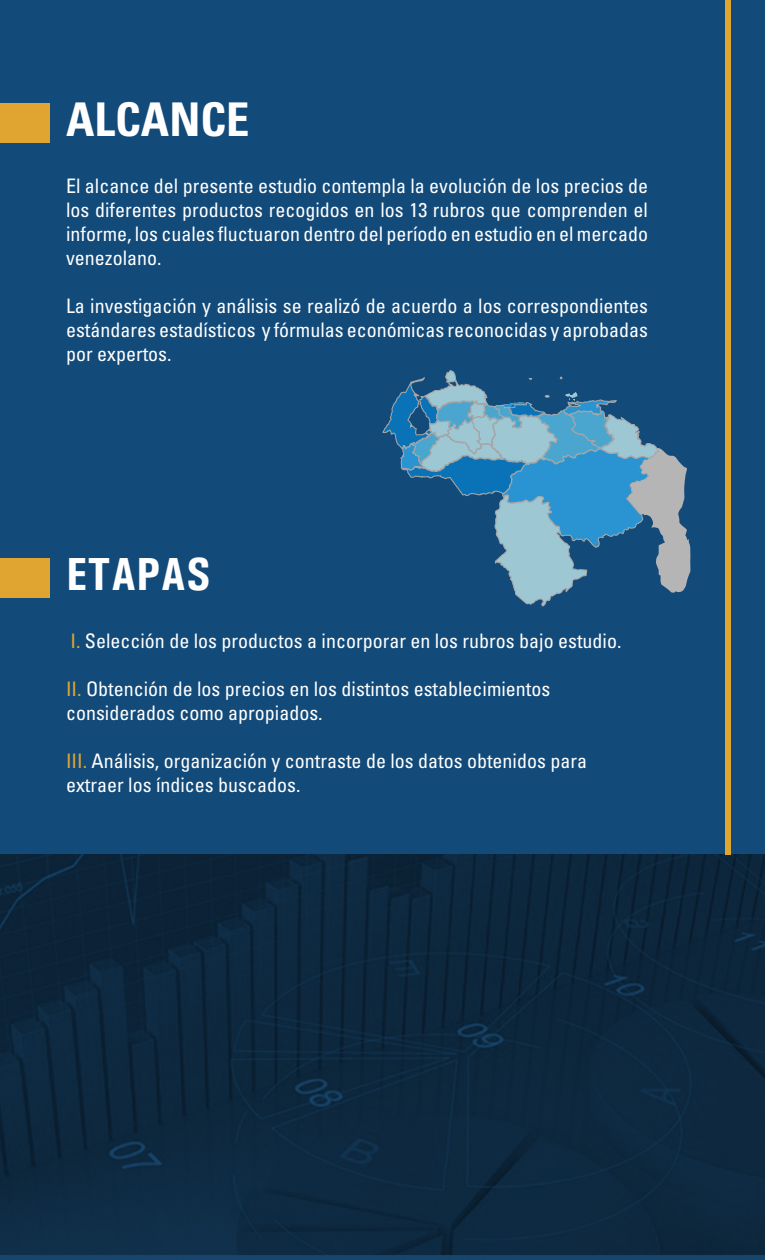
<style>
.page{position:relative;width:765px;height:1260px;background:#fff}
.page>*{position:absolute;margin:0;border:0;box-sizing:border-box;transform-origin:0 0}
.t1{font:700 condensed 46.5px "Univers LT Std";color:#fff}
.t2{font:700 46.5px "Univers Condensed";color:#fff}
.t3{font:condensed 20px/24px "Univers LT Std";color:#fff;text-align:justify}
.s1{color:#e0a531}
</style>
<div class="page">
<div style="left:0;top:0;width:765px;height:1259px;background:#124a7a"></div>
<div style="left:0;top:103px;width:50px;height:39px;background:#e0a531"></div>
<div style="left:0;top:558px;width:50px;height:40px;background:#e0a531"></div>
<img style="left:0;top:855px;width:765px;height:405px">
<svg style="left:382px;top:370px;width:309px;height:237px"></svg>
<div style="left:725px;top:0;width:5px;height:855px;background:#e0a531"></div>
<p class="t1" style="left:66px;top:91px;width:185px">ALCANCE</p>
<p class="t3" style="left:66px;top:174px;width:584px">El alcance del presente estudio contempla la evolución de los precios de los diferentes productos recogidos en los 13 rubros que comprenden el informe, los cuales fluctuaron dentro del período en estudio en el mercado venezolano.</p>
<p class="t3" style="left:66px;top:294px;width:583px">La investigación y análisis se realizó de acuerdo a los correspondientes estándares estadísticos y fórmulas económicas reconocidas y aprobadas por expertos.</p>
<p class="t2" style="left:66px;top:546px;width:146px">ETAPAS</p>
<p class="t3" style="left:71px;top:629px;width:552px"><span class="s1">I.</span> Selección de los productos a incorporar en los rubros bajo estudio.</p>
<p class="t3" style="left:66px;top:677px;width:486px"><span class="s1">II.</span> Obtención de los precios en los distintos establecimientos considerados como apropiados.</p>
<p class="t3" style="left:66px;top:749px;width:522px"><span class="s1">III.</span> Análisis, organización y contraste de los datos obtenidos para extraer los índices buscados.</p>
</div>
